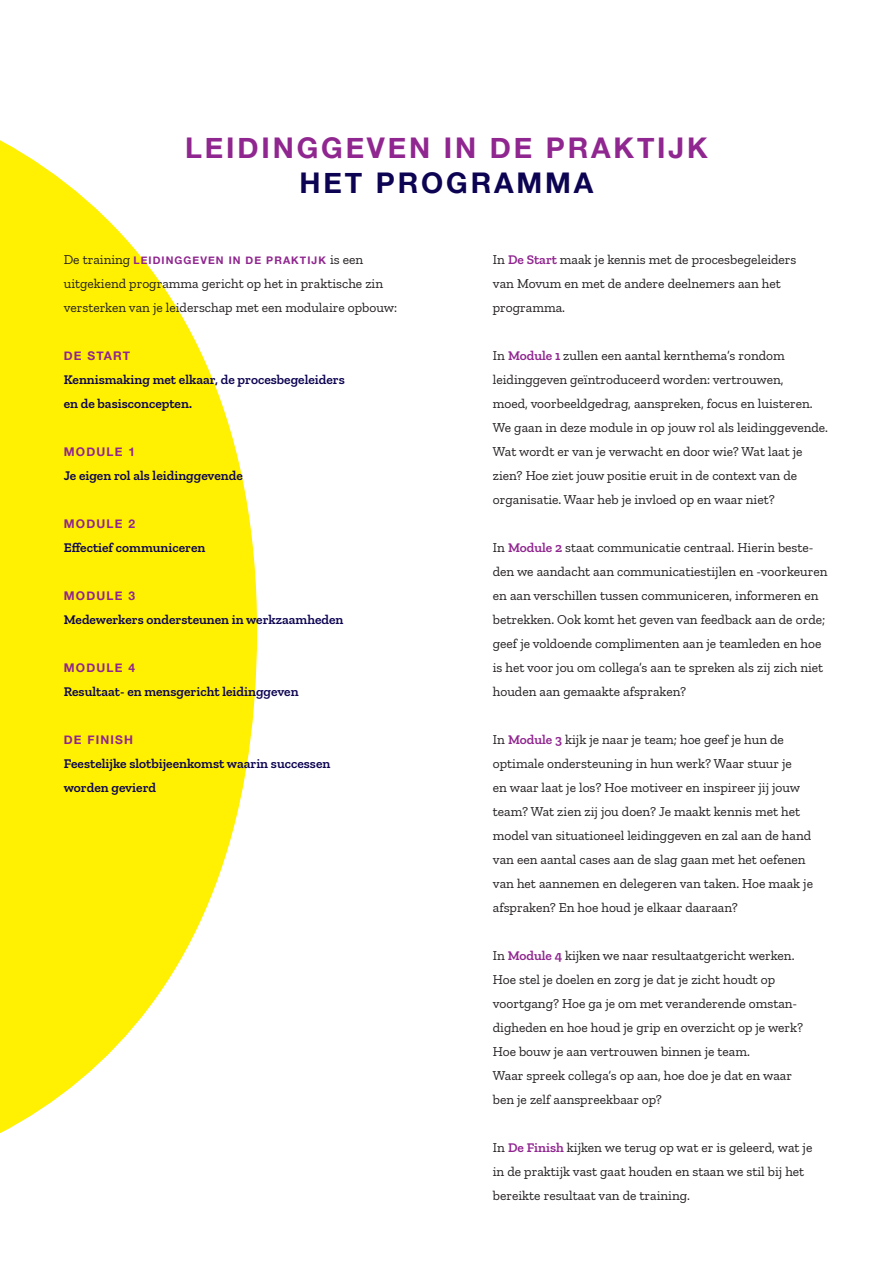
<style>
.page{position:relative;width:893px;height:1263px;background:#fff}
.page>*{position:absolute;margin:0;border:0;box-sizing:border-box;transform-origin:0 0}
.t1{font:700 28.5px "Helvetica Neue";letter-spacing:.1em;color:#90268f}
.t2{font:700 28.5px "Helvetica Neue";letter-spacing:.1em;color:#0c0452}
.t3{font:13.5px/24px "Zilla Slab";color:#231f20}
.t4{font:600 13.5px/24px "Zilla Slab";color:#0c0452}
.t5{font:700 12px "Helvetica Neue";letter-spacing:.1em;color:#90268f}
.t6{font:700 10.5px "Helvetica Neue";letter-spacing:.1em;color:#90268f}
.s1{font-family:"Zilla Slab";font-weight:400;font-size:13.5px;color:#231f20}
.s2{font-weight:600;color:#90268f}
</style>
<div class="page">
<svg style="left:0;top:140px;width:257px;height:994px;fill:#fff101"></svg>
<h1 class="t1" style="left:185px;top:125px;width:524px">LEIDINGGEVEN IN DE PRAKTIJK</h1>
<h1 class="t2" style="left:300px;top:160px;width:295px">HET PROGRAMMA</h1>
<p class="t6" style="left:64px;top:252px;width:301px"><span class="s1">De training</span> LEIDINGGEVEN IN DE PRAKTIJK <span class="s1">is een</span></p>
<p class="t3" style="left:64px;top:272px;width:335px">uitgekiend programma gericht op het in praktische zin versterken van je leiderschap met een modulaire opbouw:</p>
<p class="t5" style="left:64px;top:346px;width:68px">DE START</p>
<p class="t4" style="left:64px;top:368px;width:283px">Kennismaking met elkaar, de procesbegeleiders en de basisconcepten.</p>
<p class="t5" style="left:64px;top:442px;width:73px">MODULE 1</p>
<p class="t4" style="left:64px;top:464px;width:181px">Je eigen rol als leidinggevende</p>
<p class="t5" style="left:64px;top:514px;width:73px">MODULE 2</p>
<p class="t4" style="left:64px;top:536px;width:143px">Effectief communiceren</p>
<p class="t5" style="left:64px;top:586px;width:73px">MODULE 3</p>
<p class="t4" style="left:64px;top:608px;width:281px">Medewerkers ondersteunen in werkzaamheden</p>
<p class="t5" style="left:64px;top:658px;width:73px">MODULE 4</p>
<p class="t4" style="left:64px;top:680px;width:236px">Resultaat- en mensgericht leidinggeven</p>
<p class="t5" style="left:64px;top:730px;width:71px">DE FINISH</p>
<p class="t4" style="left:64px;top:752px;width:268px">Feestelijke slotbijeenkomst waarin successen worden gevierd</p>
<p class="t3" style="left:493px;top:248px;width:305px">In <span class="s2">De Start</span> maak je kennis met de procesbegeleiders van Movum en met de andere deelnemers aan het programma.</p>
<p class="t3" style="left:493px;top:344px;width:337px">In <span class="s2">Module 1</span> zullen een aantal kernthema’s rondom leidinggeven geïntroduceerd worden: vertrouwen,<br>moed, voorbeeldgedrag, aanspreken, focus en luisteren.<br>We gaan in deze module in op jouw rol als leidinggevende.<br>Wat wordt er van je verwacht en door wie? Wat laat je zien? Hoe ziet jouw positie eruit in de context van de organisatie. Waar heb je invloed op en waar niet?</p>
<p class="t3" style="left:493px;top:536px;width:336px">In <span class="s2">Module 2</span> staat communicatie centraal. Hierin beste&shy;den we aandacht aan communicatiestijlen en -voorkeuren en aan verschillen tussen communiceren, informeren en betrekken. Ook komt het geven van feedback aan de orde; geef je voldoende complimenten aan je teamleden en hoe is het voor jou om collega’s aan te spreken als zij zich niet houden aan gemaakte afspraken?</p>
<p class="t3" style="left:493px;top:728px;width:322px">In <span class="s2">Module 3</span> kijk je naar je team; hoe geef je hun de optimale ondersteuning in hun werk? Waar stuur je<br>en waar laat je los? Hoe motiveer en inspireer jij jouw team? Wat zien zij jou doen? Je maakt kennis met het model van situationeel leidinggeven en zal aan de hand van een aantal cases aan de slag gaan met het oefenen van het aannemen en delegeren van taken. Hoe maak je afspraken? En hoe houd je elkaar daaraan?</p>
<p class="t3" style="left:493px;top:944px;width:312px">In <span class="s2">Module 4</span> kijken we naar resultaatgericht werken.<br>Hoe stel je doelen en zorg je dat je zicht houdt op voortgang? Hoe ga je om met veranderende omstan&shy;digheden en hoe houd je grip en overzicht op je werk?<br>Hoe bouw je aan vertrouwen binnen je team.<br>Waar spreek collega’s op aan, hoe doe je dat en waar ben je zelf aanspreekbaar op?</p>
<p class="t3" style="left:493px;top:1136px;width:321px">In <span class="s2">De Finish</span> kijken we terug op wat er is geleerd, wat je in de praktijk vast gaat houden en staan we stil bij het bereikte resultaat van de training.</p>
</div>
